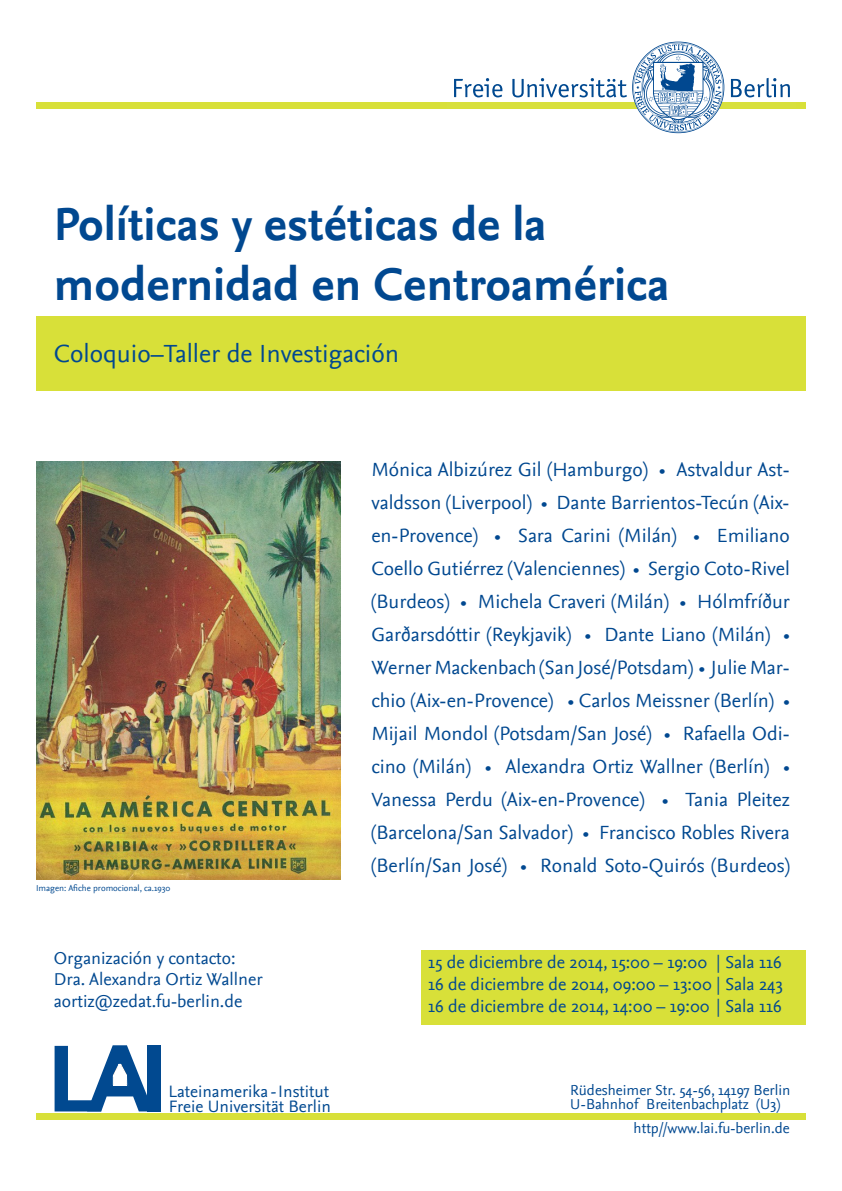
<style>
.page{position:relative;width:842px;height:1191px;background:#fff}
.page>*{position:absolute;margin:0;border:0;box-sizing:border-box;transform-origin:0 0}
.t1{font:700 92.4px "Arial";color:#014990}
.t2{font:700 48px/60px "Nexus Sans";color:#014890}
.Unterzeile{font:26px "Nexus Sans";color:#014890}
.t3{font:20px/33px "Nexus Sans";color:#014890;text-align:justify}
.t4{font:18px/21.6px "Nexus Sans";color:#014890}
.t5{font:17.3px/15.4px "Nexus Sans";color:#014990}
.t6{font:15px "Nexus Sans";color:#014890}
.Ü2_Zeit{font:9px "Nexus Sans";color:#014990}
</style>
<div class="page">
<img style="left:36px;top:461px;width:304px;height:418px">
<div style="left:421px;top:950px;width:385px;height:75px;background:#d8e039"></div>
<div style="left:36px;top:316px;width:770px;height:74px;background:#d8e039"></div>
<svg style="left:87px;top:1045px;width:66px;height:66px"></svg>
<div style="left:36px;top:1113px;width:770px;height:7px;background:#d8e039"></div>
<div style="left:36px;top:102px;width:770px;height:6px;background:#d8e039"></div>
<svg style="left:454px;top:78px;width:48px;height:19px"></svg>
<svg style="left:731px;top:78px;width:59px;height:19px"></svg>
<div style="left:448px;top:103px;width:348px;height:5px;background:#d8e03d"></div>
<svg style="left:512px;top:42px;width:212px;height:91px"></svg>
<p class="t2" style="left:54px;top:194px;width:617px">Políticas y estéticas de la modernidad en Centroamérica</p>
<p class="Unterzeile" style="left:54px;top:338px;width:347px">Coloquio–Taller de Investigación</p>
<p class="Ü2_Zeit" style="left:36px;top:882px;width:136px">Imagen: Afiche promocional, ca.1930</p>
<p class="t4" style="left:54px;top:947px;width:183px">Organización y contacto:</p>
<p class="t4" style="left:54px;top:969px;width:210px">Dra. Alexandra Ortiz Wallner aortiz@zedat.fu-berlin.de</p>
<p class="t3" style="left:371px;top:453px;width:420px">Mónica Albizúrez Gil (Hamburgo) • Astvaldur Ast&shy;valdsson (Liverpool) • Dante Barrientos-Tecún (Aix&shy;en-Provence) • Sara Carini (Milán) • Emiliano Coello Gutiérrez (Valenciennes) • Sergio Coto-Rivel (Burdeos) • Michela Craveri (Milán) • Hólmfríður Garðarsdóttir (Reykjavik) • Dante Liano (Milán) • Werner Mackenbach (San José/Potsdam) • Julie Mar&shy;chio (Aix-en-Provence) • Carlos Meissner (Berlín) • Mijail Mondol (Potsdam/San José) • Rafaella Odi&shy;cino (Milán) • Alexandra Ortiz Wallner (Berlín) • Vanessa Perdu (Aix-en-Provence) • Tania Pleitez (Barcelona/San Salvador) • Francisco Robles Rivera (Berlín/San José) • Ronald Soto-Quirós (Burdeos)</p>
<p class="t4" style="left:428px;top:951px;width:355px">15 de diciembre de 2014, 15:00 – 19:00 | Sala 116</p>
<p class="t4" style="left:428px;top:973px;width:356px">16 de diciembre de 2014, 09:00 – 13:00 | Sala 243</p>
<p class="t4" style="left:428px;top:995px;width:355px">16 de diciembre de 2014, 14:00 – 19:00 | Sala 116</p>
<p class="t1" style="left:47px;top:1019px;width:121px">L I</p>
<p class="t5" style="left:169px;top:1083px;width:164px">Lateinamerika<br>Freie Universität Berlin</p>
<p class="t5" style="left:278px;top:1083px;width:53px">Institut</p>
<p class="t6" style="left:570px;top:1082px;width:222px">Rüdesheimer Str. 54-56, 14197 Berlin</p>
<p class="t6" style="left:570px;top:1096px;width:212px">U-Bahnhof Breitenbachplatz (U3)</p>
<p class="t6" style="left:634px;top:1119px;width:158px">http//www.lai.fu-berlin.de</p>
</div>
